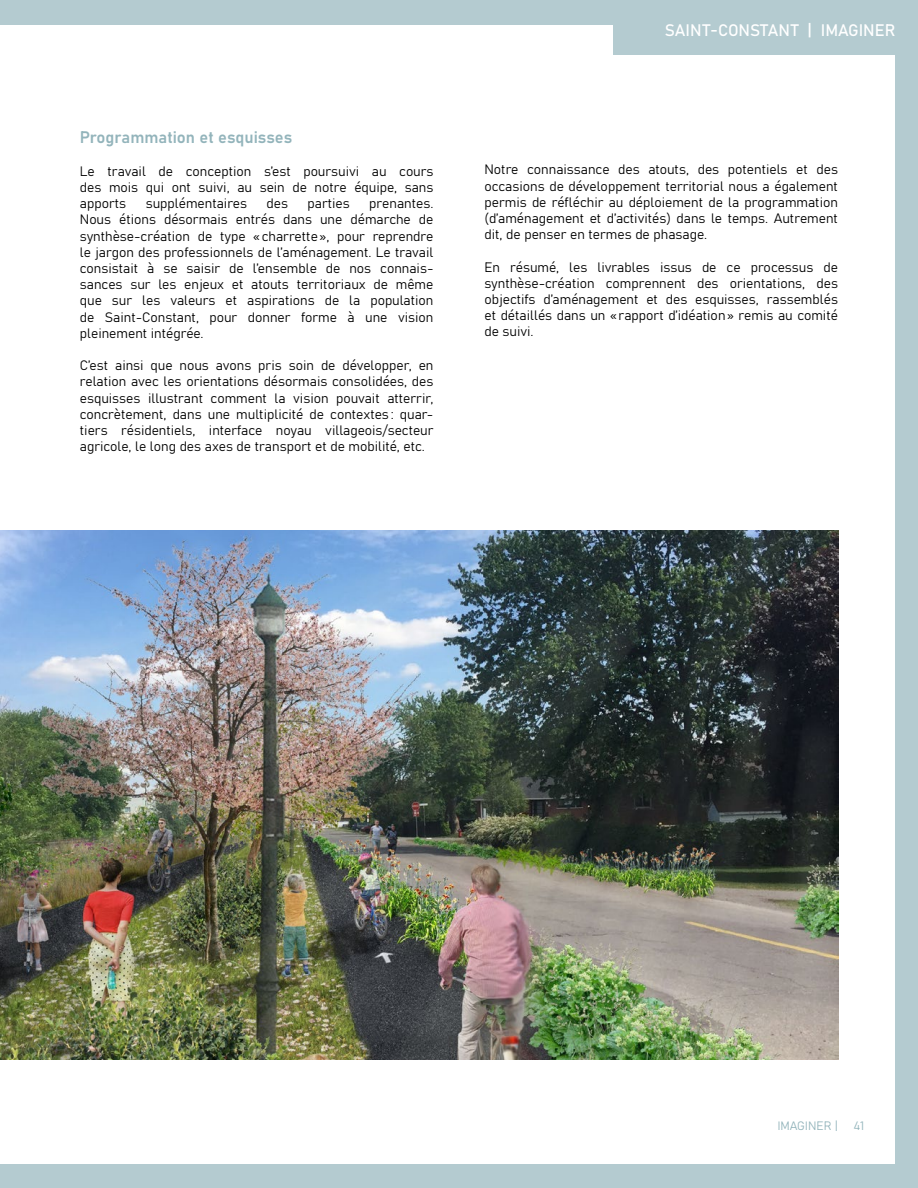
<style>
.page{position:relative;width:918px;height:1188px;background:#fff}
.page>*{position:absolute;margin:0;border:0;box-sizing:border-box;transform-origin:0 0}
.t1{font:16.5px "Bahnschrift";color:#93b4bb}
.t2{font:16.5px "Bahnschrift";color:#fff}
.t3{font:13.5px/16.2px "Bahnschrift";color:#000;text-align:justify}
.t4{font:12px "Bahnschrift";letter-spacing:-.005em;color:#93b4bb}
</style>
<div class="page">
<div style="left:0;top:0;width:904px;height:24px;background:#b4cbd0"></div>
<div style="left:895px;top:0;width:23px;height:1188px;background:#b4cbd0"></div>
<div style="left:613px;top:15px;width:291px;height:39px;background:#b4cbd0"></div>
<div style="left:0;top:1165px;width:901px;height:23px;background:#b4cbd0"></div>
<img style="left:1px;top:530px;width:837px;height:530px">
<img style="left:0;top:530px;width:1px;height:530px">
<p class="t1" style="left:80px;top:125px;width:214px">Programmation et esquisses</p>
<p class="t3" style="left:80px;top:162px;width:355px">Le travail de conception s’est poursuivi au cours des mois qui ont suivi, au sein de notre équipe, sans apports</p>
<p class="t3" style="left:146px;top:194px;width:103px">supplémentaires</p>
<p class="t3" style="left:267px;top:194px;width:23px">des</p>
<p class="t3" style="left:308px;top:194px;width:44px">parties</p>
<p class="t3" style="left:80px;top:194px;width:355px;text-indent:289px">prenantes.<br>Nous étions désormais entrés dans une démarche de synthèse-création de type « charrette», pour reprendre le jargon des professionnels de l’aménagement. Le travail consistait à se saisir de l’ensemble de nos connais&shy;sances sur les enjeux et atouts territoriaux de même que sur les valeurs et aspirations de la population de Saint-Constant, pour donner forme à une vision pleinement intégrée.</p>
<p class="t3" style="left:80px;top:356px;width:355px">C’est ainsi que nous avons pris soin de développer, en relation avec les orientations désormais consolidées, des esquisses illustrant comment la vision pouvait atterrir, concrètement, dans une multiplicité de contextes: quar&shy;tiers résidentiels, interface noyau villageois/secteur agricole, le long des axes de transport et de mobilité, etc.</p>
<p class="t2" style="left:665px;top:18px;width:232px">SAINT-CONSTANT | IMAGINER</p>
<p class="t3" style="left:484px;top:161px;width:355px">Notre connaissance des atouts, des potentiels et des occasions de développement territorial nous a également permis de réfléchir au déploiement de la programmation (d’aménagement et d’activités) dans le temps. Autrement dit, de penser en termes de phasage.</p>
<p class="t3" style="left:484px;top:258px;width:355px">En résumé, les livrables issus de ce processus de synthèse-création comprennent des orientations, des objectifs d’aménagement et des esquisses, rassemblés et détaillés dans un «rapport d’idéation» remis au comité de suivi.</p>
<p class="t4" style="left:777px;top:1117px;width:62px">IMAGINER |</p>
<p class="t4" style="left:853px;top:1117px;width:12px">41</p>
</div>
